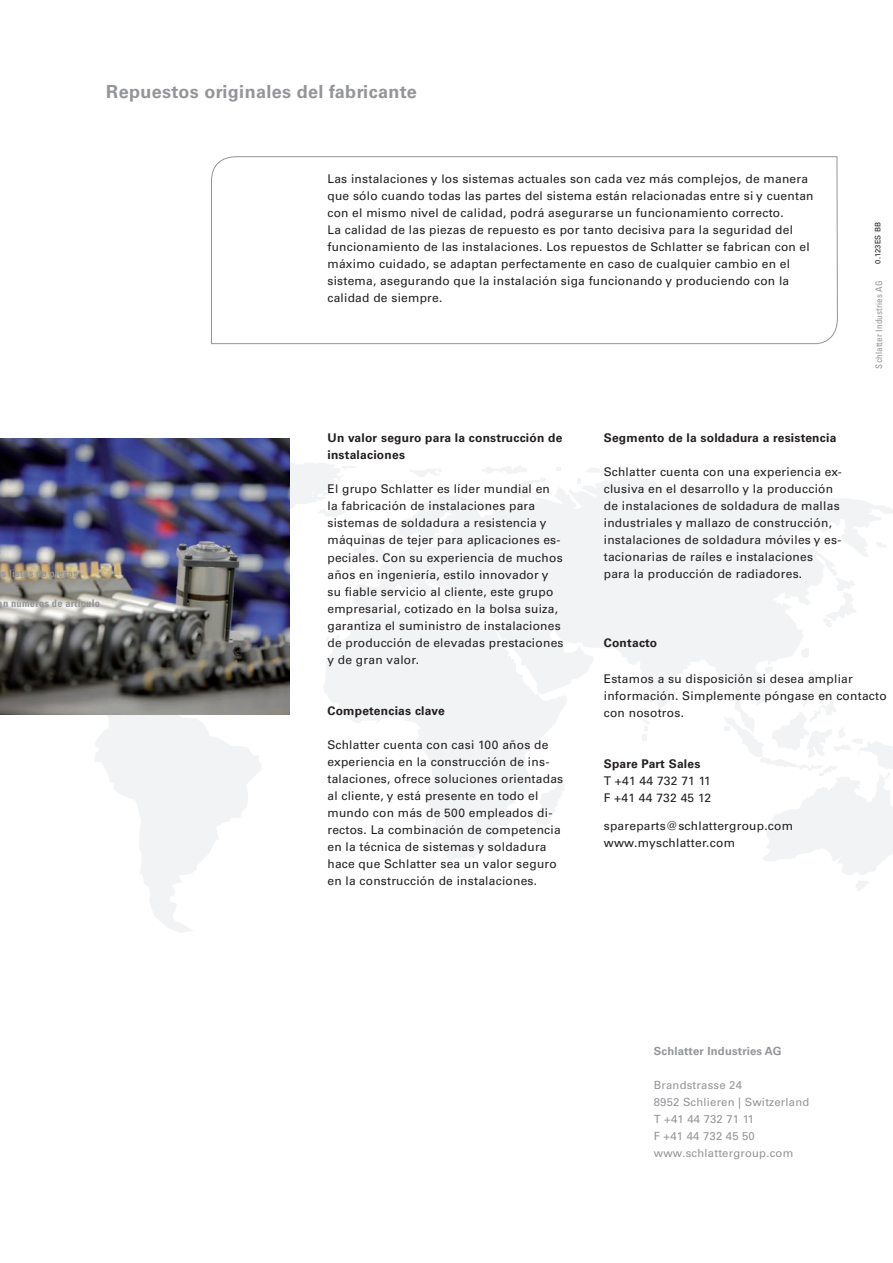
<style>
.page{position:relative;width:893px;height:1263px;background:#fff}
.page>*{position:absolute;margin:0;border:0;box-sizing:border-box;transform-origin:0 0}
.t1{font:700 18px "Univers LT Std";letter-spacing:.02em;color:#939598}
.t2{font:12px/17px "Univers LTCYR 55 Roman";letter-spacing:.02em;color:#231f20}
.t3{font:700 12px/17px "Univers LTCYR 65";letter-spacing:.02em;color:#231f20}
.t4{font:11.25px/17px "Univers LTCYR 55 Roman";letter-spacing:.02em;color:#939598}
.t5{font:700 11.25px "Univers LTCYR 65";letter-spacing:.02em;color:#939598}
.t6{font:700 condensed 10.5px "Univers LT Std";letter-spacing:.02em;color:#939598}
.t7{font:condensed 9px "Univers LTCYR 57";letter-spacing:.02em;color:#939598}
.t8{font:7.5px "Univers LTCYR 55 Roman";letter-spacing:.02em;color:#231f20}
</style>
<div class="page">
<svg style="left:411px;top:469px;width:30px;height:6px"></svg>
<svg style="left:0;top:714px;width:261px;height:219px"></svg>
<svg style="left:482px;top:466px;width:45px;height:8px"></svg>
<svg style="left:556px;top:467px;width:5px;height:3px"></svg>
<svg style="left:586px;top:468px;width:34px;height:7px"></svg>
<svg style="left:323px;top:624px;width:220px;height:236px"></svg>
<svg style="left:535px;top:779px;width:29px;height:49px"></svg>
<svg style="left:642px;top:735px;width:5px;height:6px"></svg>
<svg style="left:740px;top:735px;width:153px;height:156px"></svg>
<svg style="left:289px;top:462px;width:67px;height:123px"></svg>
<svg style="left:353px;top:475px;width:540px;height:260px;fill:#f2f3f4"></svg>
<svg style="left:326px;top:635px;width:13px;height:6px"></svg>
<svg style="left:391px;top:597px;width:4px;height:5px"></svg>
<svg style="left:436px;top:536px;width:5px;height:4px"></svg>
<svg style="left:489px;top:611px;width:12px;height:7px"></svg>
<img style="left:0;top:438px;width:289px;height:276px">
<svg style="left:211px;top:156px;width:627px;height:188px"></svg>
<h1 class="t1" style="left:106px;top:81px;width:312px">Repuestos originales del fabricante</h1>
<p class="t2" style="left:327px;top:170px;width:488px">Las instalaciones y los sistemas actuales son cada vez más complejos, de manera que sólo cuando todas las partes del sistema están relacionadas entre si y cuentan con el mismo nivel de calidad, podrá asegurarse un funcionamiento correcto.<br>La calidad de las piezas de repuesto es por tanto decisiva para la seguridad del funcionamiento de las instalaciones. Los repuestos de Schlatter se fabrican con el máximo cuidado, se adaptan perfectamente en caso de cualquier cambio en el sistema, asegurando que la instalación siga funcionando y produciendo con la calidad de siempre.</p>
<p class="t8" style="left:872px;top:264px;width:43px;rotate:-90deg">0.123ES BB</p>
<p class="t7" style="left:873px;top:369px;width:89px;rotate:-90deg">Schlatter Industries AG</p>
<p class="t6" style="left:2px;top:566px;width:78px">s listas de piezas</p>
<p class="t6" style="left:-2px;top:596px;width:104px">on números de artículo</p>
<p class="t3" style="left:327px;top:429px;width:237px">Un valor seguro para la construcción de instalaciones</p>
<p class="t2" style="left:327px;top:480px;width:238px">El grupo Schlatter es líder mundial en<br>la fabricación de instalaciones para sistemas de soldadura a resistencia y máquinas de tejer para aplicaciones es&shy;peciales. Con su experiencia de muchos años en ingeniería, estilo innovador y su fiable servicio al cliente, este grupo empresarial, cotizado en la bolsa suiza, garantiza el suministro de instalaciones de producción de elevadas prestaciones y de gran valor.</p>
<p class="t3" style="left:327px;top:701px;width:119px">Competencias clave</p>
<p class="t2" style="left:327px;top:735px;width:237px">Schlatter cuenta con casi 100 años de experiencia en la construcción de ins&shy;talaciones, ofrece soluciones orientadas al cliente, y está presente en todo el mundo con más de 500 empleados di&shy;rectos. La combinación de competencia en la técnica de sistemas y soldadura hace que Schlatter sea un valor seguro en la construcción de instalaciones.</p>
<p class="t3" style="left:604px;top:429px;width:234px">Segmento de la soldadura a resistencia</p>
<p class="t2" style="left:604px;top:463px;width:239px">Schlatter cuenta con una experiencia ex&shy;clusiva en el desarrollo y la producción de instalaciones de soldadura de mallas industriales y mallazo de construcción, instalaciones de soldadura móviles y es&shy;tacionarias de raíles e instalaciones para la producción de radiadores.</p>
<p class="t3" style="left:604px;top:634px;width:55px">Contacto</p>
<p class="t2" style="left:604px;top:670px;width:284px">Estamos a su disposición si desea ampliar información. Simplemente póngase en contacto con nosotros.</p>
<p class="t3" style="left:604px;top:755px;width:98px">Spare Part Sales</p>
<p class="t2" style="left:604px;top:772px;width:109px">T +41 44 732 71 11<br>F +41 44 732 45 12</p>
<p class="t2" style="left:604px;top:816px;width:191px">spareparts@schlattergroup.com www.myschlatter.com</p>
<p class="t5" style="left:654px;top:1043px;width:129px">Schlatter Industries AG</p>
<p class="t4" style="left:654px;top:1076px;width:157px">Brandstrasse 24<br>8952 Schlieren | Switzerland<br>T +41 44 732 71 11<br>F +41 44 732 45 50 www.schlattergroup.com</p>
</div>
